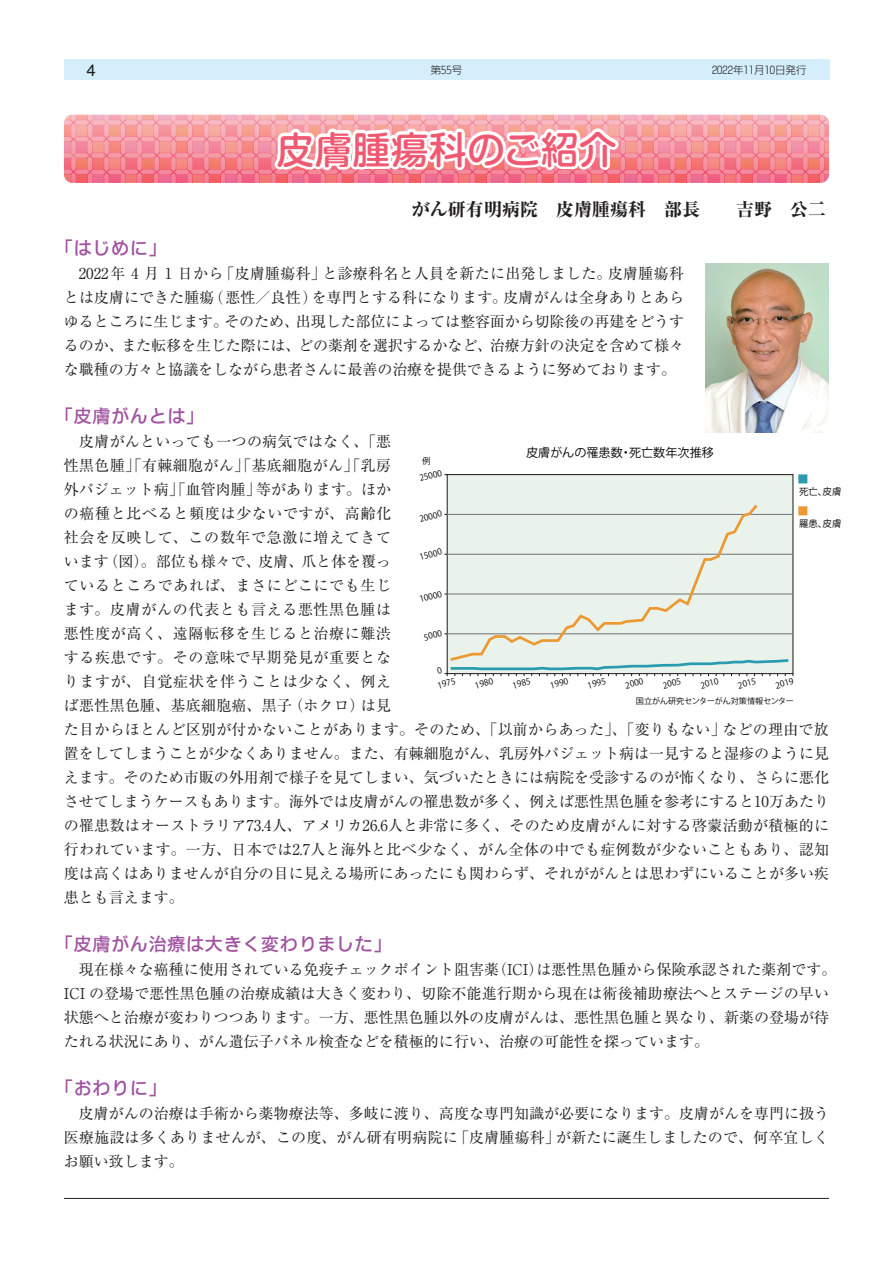
<style>
.page{position:relative;width:893px;height:1263px;background:#fff}
.page>*{position:absolute;margin:0;border:0;box-sizing:border-box;transform-origin:0 0}
.t1{font:500 37.5px "Shin M Go Pro";letter-spacing:.015em;color:#f05972}
.t2{font:18.75px "Ro NOW Std GB";color:#a153a1}
.t3{font:800 18px "Ryumin Pr 6 N";color:#231f20}
.t4{font:16.5px "Oh 036 Pi";color:#231f20}
.t5{font:15px/24px "Ryumin Pr 6 N";color:#231f20;text-align:justify}
.t6{font:12.15px "Koz Go Pr 6 N";color:#030303}
.t7{font:300 10.5px "Shin Go Pr 6 N";color:#231f20}
.t8{font:300 10.5px "UD Shin Go Pr 6";color:#231f20}
.t9{font:9.45px "Koz Go Pr 6 N";color:#030303}
.t10{font:8.4px "Koz Go Pr 6 N";color:#030303}
.t11{font:8.1px "Koz Go Pr 6 N";letter-spacing:-.01em;color:#030303}
</style>
<div class="page">
<div style="left:64px;top:60px;width:765px;height:20px;background:#d4effb"></div>
<hr style="left:64px;top:1198px;width:765px;height:1px;background:#231f20">
<svg style="left:64px;top:115px;width:765px;height:68px;background:#f4909a"></svg>
<svg style="left:272px;top:123px;width:349px;height:54px"></svg>
<img style="left:706px;top:264px;width:123px;height:168px">
<div style="left:447px;top:475px;width:346px;height:199px;background:#e9f3ec"></div>
<hr style="left:447px;top:514px;width:346px;height:1px;background:#727276">
<hr style="left:447px;top:554px;width:346px;height:1px;background:#727276">
<hr style="left:447px;top:594px;width:346px;height:1px;background:#727276">
<hr style="left:447px;top:633px;width:346px;height:1px;background:#727276">
<div style="left:799px;top:475px;width:8px;height:8px;background:#2a9cb0"></div>
<div style="left:798px;top:474px;width:9px;height:9px;border:1px solid #2a9cb0"></div>
<div style="left:799px;top:507px;width:8px;height:8px;background:#ed9831"></div>
<div style="left:798px;top:506px;width:9px;height:9px;border:1px solid #ed9831"></div>
<svg style="left:447px;top:502px;width:313px;height:156px"></svg>
<svg style="left:444px;top:658px;width:350px;height:18px"></svg>
<p class="t4" style="left:86px;top:60px;width:11px">4</p>
<p class="t8" style="left:431px;top:61px;width:33px">第55号</p>
<p class="t7" style="left:712px;top:61px;width:96px">2022年11月10日発行</p>
<h1 class="t1" style="left:276px;top:119px;width:342px">皮膚腫瘍科のご紹介</h1>
<p class="t3" style="left:412px;top:195px;width:415px">がん研有明病院　皮膚腫瘍科　部長　　吉野　公二</p>
<p class="t2" style="left:55px;top:236px;width:114px">「はじめに」</p>
<p class="t5" style="left:64px;top:261px;width:622px">　2022年₄月₁日から「皮膚腫瘍科」と診療科名と人員を新たに出発しました。皮膚腫瘍科とは皮膚にできた腫瘍（悪性／良性）を専門とする科になります。皮膚がんは全身ありとあらゆるところに生じます。そのため、出現した部位によっては整容面から切除後の再建をどうするのか、また転移を生じた際には、どの薬剤を選択するかなど、治療方針の決定を含めて様々な職種の方々と協議をしながら患者さんに最善の治療を提供できるように努めております。</p>
<p class="t2" style="left:55px;top:404px;width:152px">「皮膚がんとは」</p>
<p class="t5" style="left:64px;top:429px;width:767px;text-align:left">　皮膚がんといっても一つの病気ではなく、「悪<br>性黒色腫」「有棘細胞がん」「基底細胞がん」「乳房<br>外パジェット病」「血管肉腫」等があります。ほか<br>の癌種と比べると頻度は少ないですが、高齢化<br>社会を反映して、この数年で急激に増えてきて<br>います（図）。部位も様々で、皮膚、爪と体を覆っ<br>ているところであれば、まさにどこにでも生じ<br>ます。皮膚がんの代表とも言える悪性黒色腫は<br>悪性度が高く、遠隔転移を生じると治療に難渋<br>する疾患です。その意味で早期発見が重要とな<br>りますが、自覚症状を伴うことは少なく、例え<br>ば悪性黒色腫、基底細胞癌、黒子（ホクロ）は見<br>た目からほとんど区別が付かないことがあります。そのため、「以前からあった」、「変りもない」などの理由で放置をしてしまうことが少なくありません。また、有棘細胞がん、乳房外パジェット病は一見すると湿疹のように見えます。そのため市販の外用剤で様子を見てしまい、気づいたときには病院を受診するのが怖くなり、さらに悪化させてしまうケースもあります。海外では皮膚がんの罹患数が多く、例えば悪性黒色腫を参考にすると10万あたりの罹患数はオーストラリア73.4人、アメリカ26.6人と非常に多く、そのため皮膚がんに対する啓蒙活動が積極的に行われています。一方、日本では2.7人と海外と比べ少なく、がん全体の中でも症例数が少ないこともあり、認知度は高くはありませんが自分の目に見える場所にあったにも関わらず、それががんとは思わずにいることが多い疾患とも言えます。</p>
<p class="t2" style="left:55px;top:932px;width:339px">「皮膚がん治療は大きく変わりました」</p>
<p class="t5" style="left:64px;top:957px;width:774px;text-align:left">　現在様々な癌種に使用されている免疫チェックポイント阻害薬（ICI）は悪性黒色腫から保険承認された薬剤です。ICI の登場で悪性黒色腫の治療成績は大きく変わり、切除不能進行期から現在は術後補助療法へとステージの早い状態へと治療が変わりつつあります。一方、悪性黒色腫以外の皮膚がんは、悪性黒色腫と異なり、新薬の登場が待たれる状況にあり、がん遺伝子パネル検査などを積極的に行い、治療の可能性を探っています。</p>
<p class="t2" style="left:55px;top:1076px;width:114px">「おわりに」</p>
<p class="t5" style="left:64px;top:1101px;width:767px">　皮膚がんの治療は手術から薬物療法等、多岐に渡り、高度な専門知識が必要になります。皮膚がんを専門に扱う医療施設は多くありませんが、この度、がん研有明病院に「皮膚腫瘍科」が新たに誕生しましたので、何卒宜しくお願い致します。</p>
<p class="t6" style="left:526px;top:446px;width:189px">皮膚がんの罹患数・死亡数年次推移</p>
<p class="t10" style="left:422px;top:456px;width:10px">例</p>
<p class="t10" style="left:418px;top:474px;width:25px;rotate:-15deg">25000</p>
<p class="t10" style="left:418px;top:515px;width:25px;rotate:-15deg">20000</p>
<p class="t10" style="left:418px;top:553px;width:25px;rotate:-15deg">15000</p>
<p class="t10" style="left:418px;top:595px;width:25px;rotate:-15deg">10000</p>
<p class="t10" style="left:423px;top:633px;width:20px;rotate:-15deg">5000</p>
<p class="t10" style="left:436px;top:681px;width:20px;rotate:-15deg">1975</p>
<p class="t10" style="left:474px;top:681px;width:20px;rotate:-15deg">1980</p>
<p class="t10" style="left:511px;top:681px;width:20px;rotate:-15deg">1985</p>
<p class="t10" style="left:549px;top:681px;width:20px;rotate:-15deg">1990</p>
<p class="t10" style="left:587px;top:681px;width:20px;rotate:-15deg">1995</p>
<p class="t10" style="left:624px;top:681px;width:20px;rotate:-15deg">2000</p>
<p class="t10" style="left:662px;top:681px;width:20px;rotate:-15deg">2005</p>
<p class="t10" style="left:699px;top:681px;width:20px;rotate:-15deg">2010</p>
<p class="t10" style="left:737px;top:681px;width:20px;rotate:-15deg">2015</p>
<p class="t10" style="left:774px;top:681px;width:20px;rotate:-15deg">2019</p>
<p class="t9" style="left:799px;top:486px;width:44px">死亡、皮膚</p>
<p class="t9" style="left:799px;top:518px;width:44px">羅患、皮膚</p>
<p class="t11" style="left:636px;top:696px;width:159px">国立がん研究センターがん対策情報センター</p>
</div>
